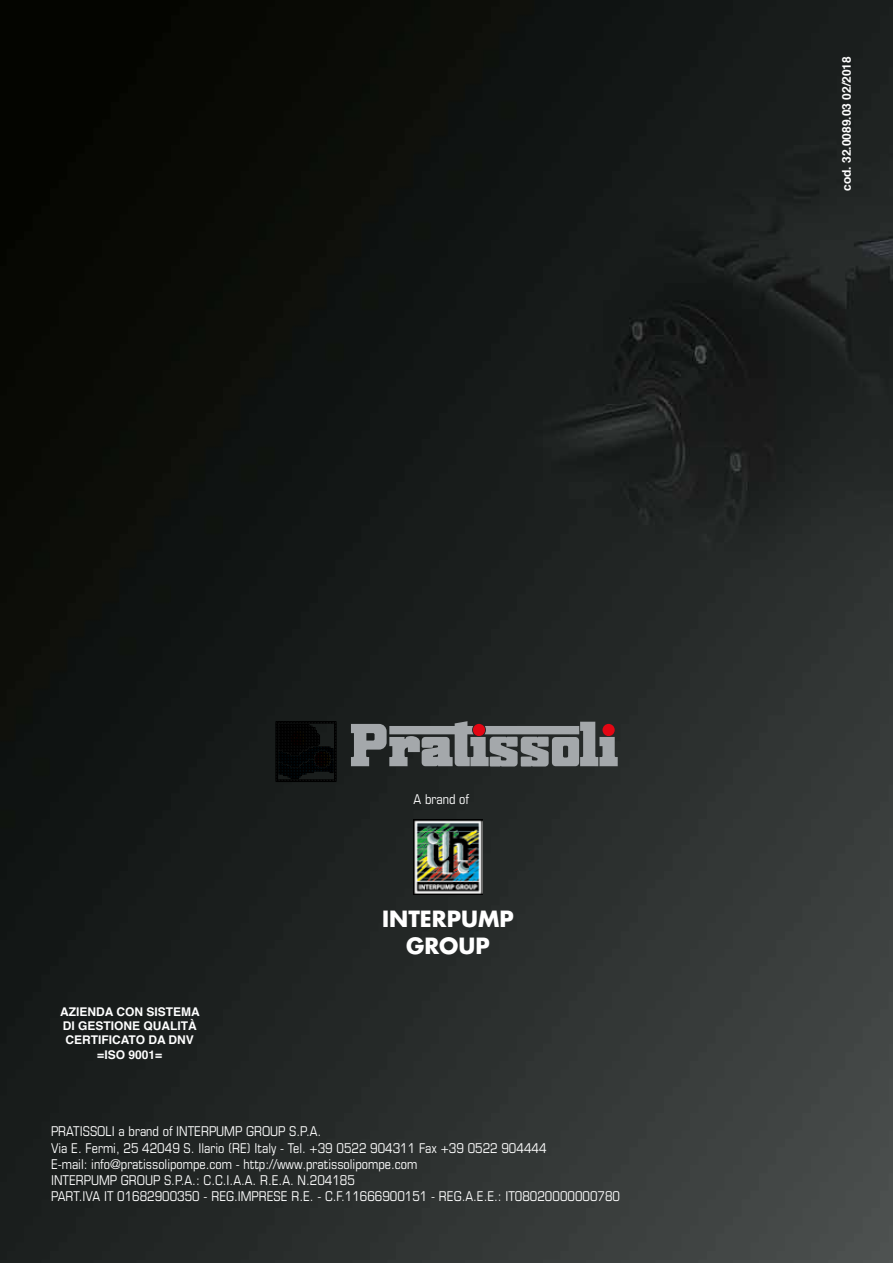
<style>
.page{position:relative;width:893px;height:1263px;background:#fff}
.page>*{position:absolute;margin:0;border:0;box-sizing:border-box;transform-origin:0 0}
.t1{font:700 21.75px/26.1px "Futura Std";color:#fff;text-align:center}
.t2{font:condensed 13.5px/16.2px "Eurostile LT Std";color:#fff}
.t3{font:700 12px/14.4px "Helvetica";color:#fff;text-align:center}
</style>
<div class="page">
<img style="left:0;top:0;width:893px;height:1263px">
<svg style="left:351px;top:721px;width:267px;height:45px;background:#7c7b7d"></svg>
<svg style="left:276px;top:721px;width:60px;height:61px;background:#060708"></svg>
<img style="left:414px;top:820px;width:68px;height:75px">
<p class="t3" style="left:840px;top:191px;width:136px;rotate:-90deg">cod. 32.0089.03 02/2018</p>
<p class="t2" style="left:413px;top:791px;width:57px">A brand of</p>
<p class="t3" style="left:60px;top:1004px;width:141px">AZIENDA CON SISTEMA<br>DI GESTIONE QUALITÀ<br>CERTIFICATO DA DNV =ISO 9001=</p>
<h1 class="t1" style="left:382px;top:906px;width:133px">INTERPUMP<br>GROUP</h1>
<p class="t2" style="left:51px;top:1123px;width:570px">PRATISSOLI a brand of INTERPUMP GROUP S.P.A.<br>Via E. Fermi, 25 42049 S. Ilario (RE) Italy - Tel. +39 0522 904311 Fax +39 0522 904444<br>E-mail: info@pratissolipompe.com - http://www.pratissolipompe.com<br>INTERPUMP GROUP S.P.A.: C.C.I.A.A. R.E.A. N.204185<br>PART.IVA IT 01682900350 - REG.IMPRESE R.E. - C.F.11666900151 - REG.A.E.E.: IT08020000000780</p>
</div>
